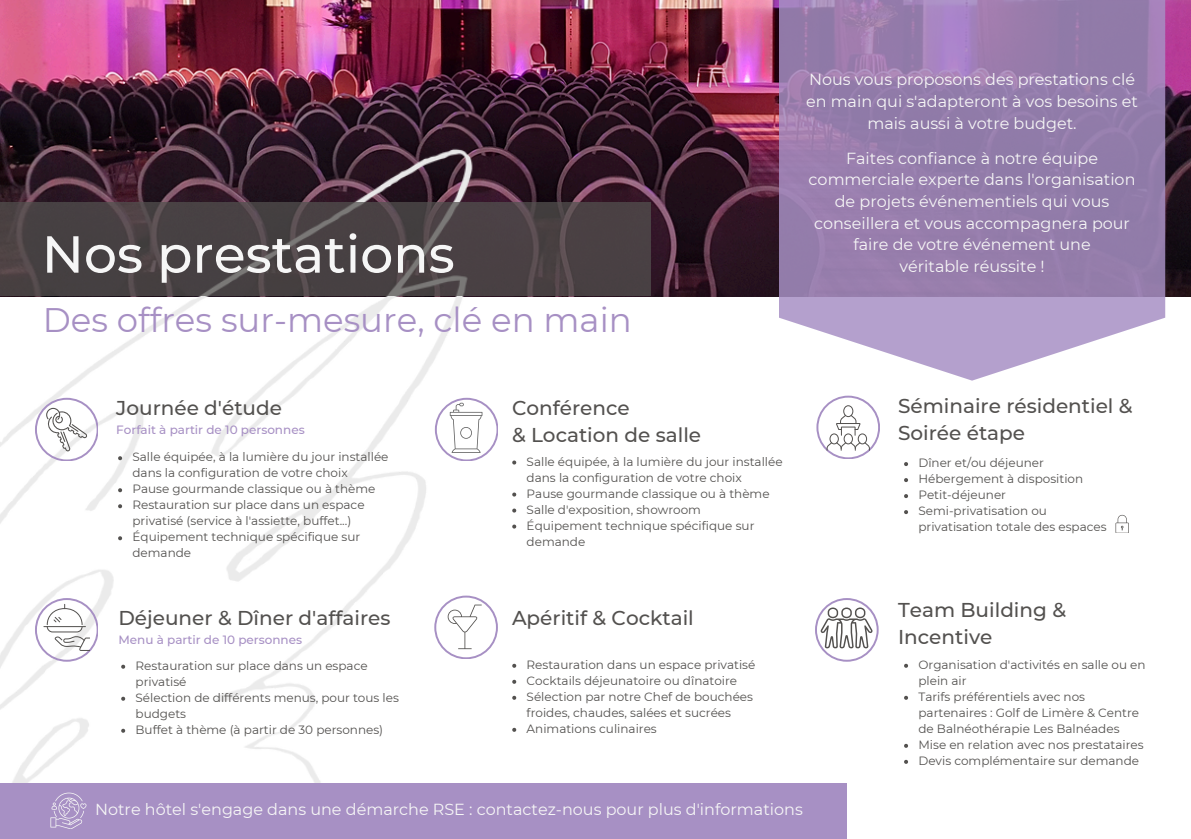
<style>
.page{position:relative;width:1191px;height:839px;background:#fff}
.page>*{position:absolute;margin:0;border:0;box-sizing:border-box;transform-origin:0 0}
.t1{font:500 52px "Montserrat";color:#f6f6f6}
.t2{font:34px "Montserrat";color:#a790c4}
.t3{font:500 20px/27px "Montserrat";color:#53514f}
.t4{font:16px/21.6px "Montserrat";color:#f6f6f6;text-align:center}
.t5{font:12px/16px "Montserrat";color:#53514f}
.t6{font:500 12px "Montserrat";color:#a790c4}
</style>
<div class="page">
<img style="left:654px;top:0;width:537px;height:296px">
<img style="left:0;top:0;width:654px;height:783px">
<svg style="left:35px;top:398px;width:63px;height:63px"></svg>
<svg style="left:435px;top:398px;width:63px;height:63px"></svg>
<svg style="left:35px;top:598px;width:63px;height:63px"></svg>
<svg style="left:816px;top:395px;width:63px;height:63px"></svg>
<svg style="left:815px;top:598px;width:63px;height:63px"></svg>
<svg style="left:1116px;top:515px;width:13px;height:18px"></svg>
<svg style="left:434px;top:595px;width:63px;height:63px"></svg>
<svg style="left:0;top:202px;width:651px;height:93px;background:#4b4345"></svg>
<div style="left:0;top:783px;width:847px;height:55px;background:#a790c4"></div>
<svg style="left:50px;top:792px;width:36px;height:36px"></svg>
<svg style="left:118px;top:456px;width:4px;height:4px"></svg>
<svg style="left:118px;top:488px;width:4px;height:4px"></svg>
<svg style="left:118px;top:504px;width:4px;height:4px"></svg>
<svg style="left:118px;top:536px;width:4px;height:4px"></svg>
<svg style="left:904px;top:462px;width:4px;height:4px"></svg>
<svg style="left:904px;top:478px;width:4px;height:4px"></svg>
<svg style="left:904px;top:494px;width:4px;height:4px"></svg>
<svg style="left:904px;top:510px;width:4px;height:4px"></svg>
<svg style="left:121px;top:664px;width:4px;height:4px"></svg>
<svg style="left:121px;top:696px;width:4px;height:4px"></svg>
<svg style="left:121px;top:728px;width:4px;height:4px"></svg>
<svg style="left:512px;top:663px;width:4px;height:4px"></svg>
<svg style="left:512px;top:679px;width:4px;height:4px"></svg>
<svg style="left:512px;top:695px;width:4px;height:4px"></svg>
<svg style="left:512px;top:727px;width:4px;height:4px"></svg>
<svg style="left:904px;top:663px;width:4px;height:4px"></svg>
<svg style="left:904px;top:695px;width:4px;height:4px"></svg>
<svg style="left:904px;top:743px;width:4px;height:4px"></svg>
<svg style="left:904px;top:759px;width:4px;height:4px"></svg>
<svg style="left:512px;top:460px;width:4px;height:4px"></svg>
<svg style="left:512px;top:492px;width:4px;height:4px"></svg>
<svg style="left:512px;top:508px;width:4px;height:4px"></svg>
<svg style="left:512px;top:524px;width:4px;height:4px"></svg>
<svg style="left:779px;top:0;width:386px;height:380px;background:#a38cb7"></svg>
<p class="t1" style="left:42px;top:222px;width:414px">Nos prestations</p>
<p class="t2" style="left:43px;top:299px;width:590px">Des offres sur-mesure, clé en main</p>
<p class="t4" style="left:806px;top:69px;width:334px">Nous vous proposons des prestations clé en main qui s'adapteront à vos besoins et mais aussi à votre budget.</p>
<p class="t4" style="left:809px;top:147px;width:328px">Faites confiance à notre équipe commerciale experte dans l'organisation de projets événementiels qui vous conseillera et vous accompagnera pour faire de votre événement une<br>véritable réussite !</p>
<p class="t3" style="left:116px;top:394px;width:167px">Journée d'étude</p>
<p class="t6" style="left:116px;top:422px;width:190px">Forfait à partir de 10 personnes</p>
<p class="t5" style="left:133px;top:449px;width:258px">Salle équipée, à la lumière du jour installée dans la configuration de votre choix</p>
<p class="t5" style="left:133px;top:481px;width:244px">Pause gourmande classique ou à thème</p>
<p class="t5" style="left:133px;top:497px;width:234px">Restauration sur place dans un espace privatisé (service à l'assiette, buffet...)</p>
<p class="t5" style="left:133px;top:529px;width:229px">Équipement technique spécifique sur demande</p>
<p class="t3" style="left:118px;top:604px;width:274px">Déjeuner &amp; Dîner d'affaires</p>
<p class="t6" style="left:118px;top:632px;width:185px">Menu à partir de 10 personnes</p>
<p class="t5" style="left:136px;top:657px;width:234px">Restauration sur place dans un espace privatisé</p>
<p class="t5" style="left:136px;top:689px;width:265px">Sélection de différents menus, pour tous les budgets</p>
<p class="t5" style="left:136px;top:721px;width:249px">Buffet à thème (à partir de 30 personnes)</p>
<p class="t3" style="left:512px;top:394px;width:191px">Conférence<br>&amp; Location de salle</p>
<p class="t3" style="left:898px;top:392px;width:236px">Séminaire résidentiel &amp;<br>Soirée étape</p>
<h3 class="t5" style="left:527px;top:453px;width:258px">Salle équipée, à la lumière du jour installée dans la configuration de votre choix</h3>
<p class="t5" style="left:527px;top:485px;width:244px">Pause gourmande classique ou à thème</p>
<p class="t5" style="left:527px;top:501px;width:176px">Salle d'exposition, showroom</p>
<p class="t5" style="left:527px;top:517px;width:229px">Équipement technique spécifique sur demande</p>
<p class="t3" style="left:512px;top:604px;width:183px">Apéritif &amp; Cocktail</p>
<p class="t5" style="left:527px;top:656px;width:230px">Restauration dans un espace privatisé</p>
<p class="t5" style="left:527px;top:672px;width:212px">Cocktails déjeunatoire ou dînatoire</p>
<h4 class="t5" style="left:527px;top:688px;width:228px">Sélection par notre Chef de bouchées froides, chaudes, salées et sucrées</h4>
<h4 class="t5" style="left:527px;top:720px;width:132px">Animations culinaires</h4>
<h3 class="t5" style="left:918px;top:455px;width:127px">Dîner et/ou déjeuner</h3>
<p class="t5" style="left:918px;top:471px;width:166px">Hébergement à disposition</p>
<p class="t5" style="left:918px;top:487px;width:89px">Petit-déjeuner</p>
<p class="t5" style="left:918px;top:503px;width:190px">Semi-privatisation ou privatisation totale des espaces</p>
<h5 class="t3" style="left:898px;top:596px;width:169px">Team Building &amp;<br>Incentive</h5>
<h2 class="t5" style="left:918px;top:656px;width:229px">Organisation d'activités en salle ou en plein air</h2>
<p class="t5" style="left:918px;top:688px;width:222px">Tarifs préférentiels avec nos partenaires : Golf de Limère &amp; Centre de Balnéothérapie Les Balnéades</p>
<p class="t5" style="left:918px;top:736px;width:227px">Mise en relation avec nos prestataires</p>
<h3 class="t5" style="left:918px;top:752px;width:222px">Devis complémentaire sur demande</h3>
<p class="t4" style="left:95px;top:798px;width:709px">Notre hôtel s'engage dans une démarche RSE : contactez-nous pour plus d'informations</p>
</div>
